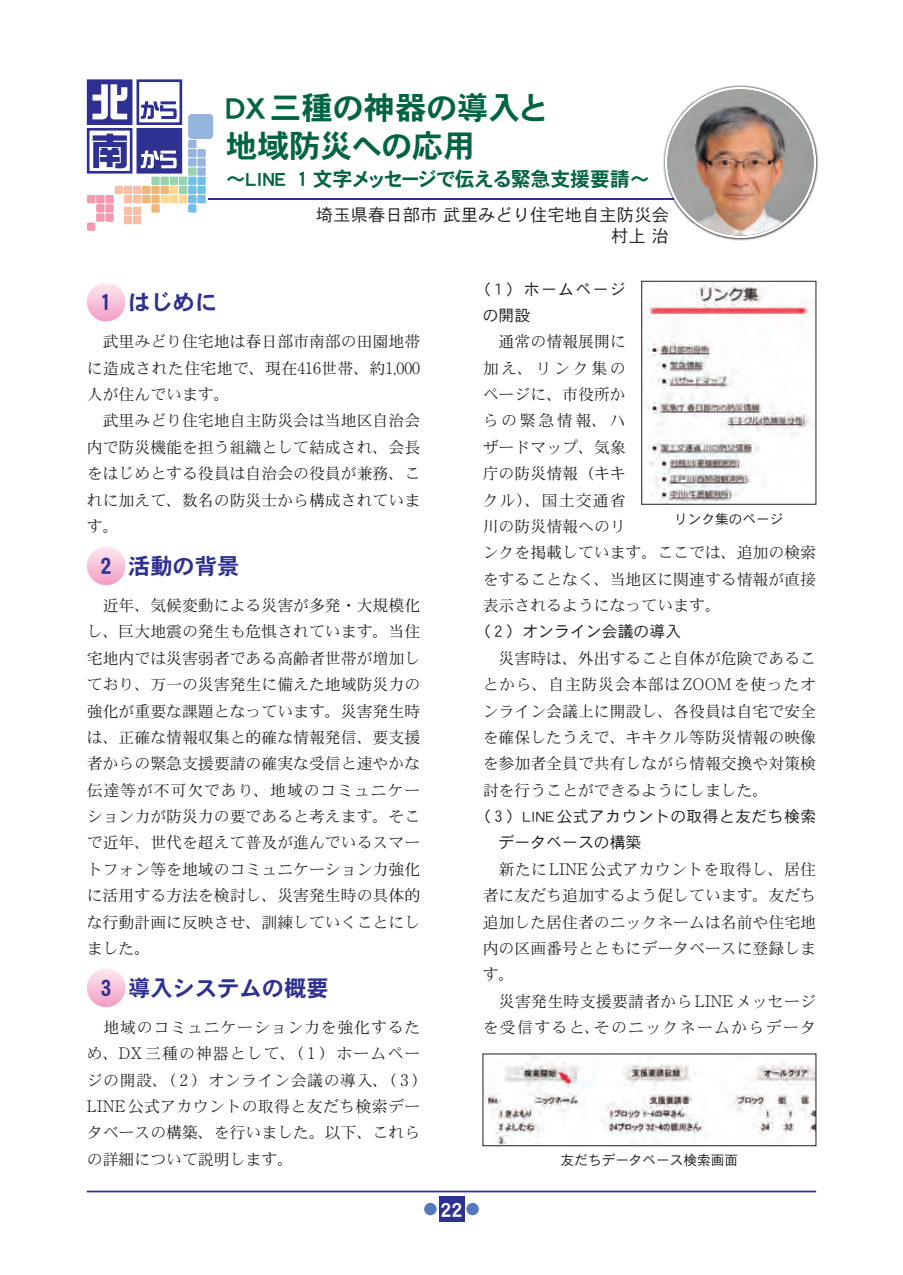
<style>
.page{position:relative;width:903px;height:1275px;background:#fff}
.page>*{position:absolute;margin:0;border:0;box-sizing:border-box;transform-origin:0 0}
.t1{font:31.68px/38.5px "DFHS Gothic Std W7";color:#026442}
.t2{font:22.4px "DFHS Gothic Std W7";color:#2e3092}
.t3{font:21px "DFHS Gothic Std W7";color:#fff}
.t4{font:19.78px "DFHS Gothic Std W7";letter-spacing:-.025em;color:#026442}
.t5{font:17.32px/21px "DFHS Gothic Std W3";color:#231f20;text-align:right}
.t6{font:15.92px/26.4px "DFHS Mincho Std W3";color:#231f20}
.t7{font:15.92px/26.4px "DFHS Mincho Std W3";letter-spacing:.025em;color:#231f20}
.t8{font:15.92px/26.4px "DFHS Gothic Std W3";letter-spacing:.025em;color:#231f20}
.t9{font:15.92px "DFHS Gothic Std W3";color:#231f20}
.t10{font:15.92px/26.4px "DFHS Gothic Std W3";letter-spacing:.085em;color:#231f20}
.t11{font:13.65px "DFHS Gothic Std W3";color:#231f20}
.s1{font-family:"Ryumin Pr 6";font-weight:300}
</style>
<div class="page">
<hr style="left:208px;top:199px;width:608px;height:1px;background:#2e3092">
<div style="left:188px;top:140px;width:9px;height:8px;background:#95b5de"></div>
<div style="left:188px;top:114px;width:25px;height:25px;background:#95b5de;border-radius:4px"></div>
<div style="left:188px;top:149px;width:9px;height:8px;background:#95b5de"></div>
<div style="left:197px;top:149px;width:9px;height:8px;background:#95b5de"></div>
<div style="left:188px;top:158px;width:9px;height:9px;background:#95b5de"></div>
<div style="left:197px;top:158px;width:9px;height:9px;background:#95b5de"></div>
<div style="left:197px;top:167px;width:9px;height:9px;background:#95b5de"></div>
<div style="left:179px;top:195px;width:8px;height:8px;background:#fed88f"></div>
<div style="left:170px;top:186px;width:8px;height:8px;background:#fed88f"></div>
<div style="left:170px;top:195px;width:8px;height:8px;background:#fed88f"></div>
<div style="left:161px;top:195px;width:8px;height:8px;background:#fed88f"></div>
<div style="left:188px;top:167px;width:9px;height:9px;background:#9ad2ae"></div>
<div style="left:179px;top:177px;width:8px;height:8px;background:#9ad2ae"></div>
<div style="left:179px;top:186px;width:8px;height:8px;background:#9ad2ae"></div>
<div style="left:170px;top:177px;width:8px;height:8px;background:#9ad2ae"></div>
<div style="left:161px;top:177px;width:8px;height:8px;background:#9ad2ae"></div>
<div style="left:151px;top:177px;width:9px;height:8px;background:#9ad2ae"></div>
<div style="left:133px;top:186px;width:8px;height:8px;background:#fabda6"></div>
<div style="left:133px;top:195px;width:8px;height:8px;background:#fabda6"></div>
<div style="left:133px;top:207px;width:8px;height:8px;background:#fabda6"></div>
<div style="left:124px;top:207px;width:8px;height:8px;background:#fabda6"></div>
<div style="left:133px;top:216px;width:8px;height:8px;background:#fabda6"></div>
<div style="left:124px;top:216px;width:8px;height:8px;background:#fabda6"></div>
<div style="left:124px;top:186px;width:8px;height:8px;background:#fabda6"></div>
<div style="left:115px;top:186px;width:8px;height:8px;background:#fabda6"></div>
<div style="left:124px;top:195px;width:8px;height:8px;background:#fabda6"></div>
<div style="left:105px;top:195px;width:9px;height:8px;background:#f499b0"></div>
<div style="left:105px;top:204px;width:9px;height:9px;background:#f499b0"></div>
<div style="left:96px;top:195px;width:9px;height:8px;background:#f499b0"></div>
<div style="left:87px;top:195px;width:8px;height:8px;background:#f499b0"></div>
<div style="left:87px;top:222px;width:8px;height:9px;background:#f499b0"></div>
<div style="left:96px;top:204px;width:9px;height:9px;background:#f499b0"></div>
<div style="left:105px;top:213px;width:9px;height:9px;background:#f499b0"></div>
<div style="left:96px;top:213px;width:9px;height:9px;background:#f499b0"></div>
<div style="left:161px;top:186px;width:8px;height:8px;background:#efb776"></div>
<div style="left:151px;top:186px;width:9px;height:8px;background:#efb776"></div>
<div style="left:151px;top:195px;width:9px;height:8px;background:#efb776"></div>
<div style="left:142px;top:186px;width:9px;height:8px;background:#efb776"></div>
<div style="left:142px;top:195px;width:9px;height:8px;background:#efb776"></div>
<div style="left:151px;top:204px;width:9px;height:9px;background:#efb776"></div>
<div style="left:188px;top:177px;width:9px;height:8px;background:#73bde9"></div>
<div style="left:188px;top:186px;width:9px;height:8px;background:#73bde9"></div>
<div style="left:197px;top:177px;width:9px;height:8px;background:#73bde9"></div>
<div style="left:188px;top:195px;width:9px;height:8px;background:#73bde9"></div>
<div style="left:197px;top:186px;width:9px;height:8px;background:#73bde9"></div>
<div style="left:188px;top:204px;width:9px;height:9px;background:#73bde9"></div>
<div style="left:197px;top:195px;width:9px;height:8px;background:#73bde9"></div>
<svg style="left:91px;top:83px;width:37px;height:38px"></svg>
<div style="left:87px;top:79px;width:45px;height:46px;border:3px solid #2e3092"></div>
<div style="left:136px;top:79px;width:46px;height:46px;border:3px solid #2e3092"></div>
<div style="left:87px;top:128px;width:45px;height:46px;border:3px solid #2e3092"></div>
<div style="left:138px;top:129px;width:43px;height:43px;background:#2e3092"></div>
<div style="left:136px;top:128px;width:46px;height:46px;border:3px solid #2e3092"></div>
<svg style="left:92px;top:84px;width:35px;height:35px"></svg>
<svg style="left:141px;top:151px;width:36px;height:17px"></svg>
<svg style="left:141px;top:101px;width:36px;height:18px"></svg>
<svg style="left:93px;top:134px;width:34px;height:34px"></svg>
<div style="left:87px;top:283px;width:39px;height:38px;background:linear-gradient(to bottom,#fce9f0,#f4a0c6);border-radius:19px"></div>
<div style="left:87px;top:546px;width:39px;height:39px;background:linear-gradient(to bottom,#fcebf1,#f39ec5);border-radius:19px"></div>
<div style="left:87px;top:968px;width:39px;height:39px;background:linear-gradient(to bottom,#fcebf1,#f39ec4);border-radius:19px"></div>
<svg style="left:663px;top:85px;width:155px;height:155px"></svg>
<img style="left:667px;top:89px;width:147px;height:147px;border-radius:73px">
<img style="left:645px;top:283px;width:169px;height:219px">
<div style="left:641px;top:281px;width:175px;height:223px;border:1px solid #231f20"></div>
<img style="left:485px;top:1056px;width:329px;height:88px">
<div style="left:483px;top:1054px;width:333px;height:92px;border:1px solid #231f20"></div>
<hr style="left:87px;top:1191px;width:729px;height:1px;background:#2e3092">
<div style="left:439px;top:1196px;width:25px;height:25px;background:#2e3092"></div>
<div style="left:466px;top:1203px;width:13px;height:12px;background:#5679bd;border-radius:50%"></div>
<div style="left:424px;top:1203px;width:13px;height:12px;background:#5679bd;border-radius:50%"></div>
<h1 class="t1" style="left:226px;top:88px;width:325px">DX三種の神器の導入と地域防災への応用</h1>
<p class="t4" style="left:226px;top:168px;width:425px">～LINE 1 文字メッセージで伝える緊急支援要請～</p>
<p class="t5" style="left:316px;top:204px;width:355px">埼玉県春日部市 武里みどり住宅地自主防災会村上 治</p>
<p class="t10" style="left:483px;top:275px;width:145px;text-indent:-8px">（ 1 ）ホームページの開設</p>
<p class="t6" style="left:483px;top:328px;width:335px">　通常の情報展開に<br>加え、リンク集の<br>ページに、市役所か<br>らの緊急情報、ハ<br>ザードマップ、気象<br>庁の防災情報（キキ<br>クル）、国土交通省<br>川の防災情報へのリ<br>ンクを掲載しています。ここでは、追加の検索をすることなく、当地区に関連する情報が直接表示されるようになっています。</p>
<p class="t9" style="left:475px;top:623px;width:208px">（ 2 ）オンライン会議の導入</p>
<p class="t6" style="left:483px;top:645px;width:335px;text-align:justify">　災害時は、外出すること自体が危険であることから、自主防災会本部は<span class="s1">ZOOM</span>を使ったオンライン会議上に開設し、各役員は自宅で安全を確保したうえで、キキクル等防災情報の映像を参加者全員で共有しながら情報交換や対策検討を行うことができるようにしました。</p>
<p class="t8" style="left:499px;top:803px;width:319px;text-indent:-24px">（ 3 ）LINE公式アカウントの取得と友だち検索データベースの構築</p>
<p class="t6" style="left:483px;top:856px;width:335px">　新たに<span class="s1">LINE</span>公式アカウントを取得し、居住者に友だち追加するよう促しています。友だち追加した居住者のニックネームは名前や住宅地内の区画番号とともにデータベースに登録します。<br>　災害発生時支援要請者から<span class="s1">LINE</span>メッセージを受信すると、そのニックネームからデータ</p>
<h2 class="t2" style="left:101px;top:290px;width:118px">１ はじめに</h2>
<p class="t6" style="left:87px;top:328px;width:335px">　武里みどり住宅地は春日部市南部の田園地帯に造成された住宅地で、現在<span class="s1">416</span>世帯、約<span class="s1">1,000</span>人が住んでいます。<br>　武里みどり住宅地自主防災会は当地区自治会内で防災機能を担う組織として結成され、会長をはじめとする役員は自治会の役員が兼務、これに加えて、数名の防災士から構成されています。</p>
<p class="t11" style="left:674px;top:511px;width:111px">リンク集のページ</p>
<h2 class="t2" style="left:101px;top:554px;width:141px">2 活動の背景</h2>
<p class="t6" style="left:87px;top:592px;width:335px;text-align:justify">　近年、気候変動による災害が多発・大規模化し、巨大地震の発生も危惧されています。当住宅地内では災害弱者である高齢者世帯が増加しており、万一の災害発生に備えた地域防災力の強化が重要な課題となっています。災害発生時は、正確な情報収集と的確な情報発信、要支援者からの緊急支援要請の確実な受信と速やかな伝達等が不可欠であり、地域のコミュニケーション力が防災力の要であると考えます。そこで近年、世代を超えて普及が進んでいるスマートフォン等を地域のコミュニケーション力強化に活用する方法を検討し、災害発生時の具体的な行動計画に反映させ、訓練していくことにしました。</p>
<h2 class="t2" style="left:101px;top:976px;width:230px">3 導入システムの概要</h2>
<p class="t7" style="left:87px;top:1014px;width:343px">　地域のコミュニケーション力を強化するため、<span class="s1">DX</span>三種の神器として、（ <span class="s1">1</span> ）ホームページの開設、（ <span class="s1">2</span> ）オンライン会議の導入、（ <span class="s1">3</span> ）<br><span class="s1">LINE</span>公式アカウントの取得と友だち検索データベースの構築、を行いました。以下、これらの詳細について説明します。</p>
<p class="t11" style="left:561px;top:1153px;width:179px">友だちデータベース検索画面</p>
<h3 class="t3" style="left:440px;top:1198px;width:23px">22</h3>
</div>
